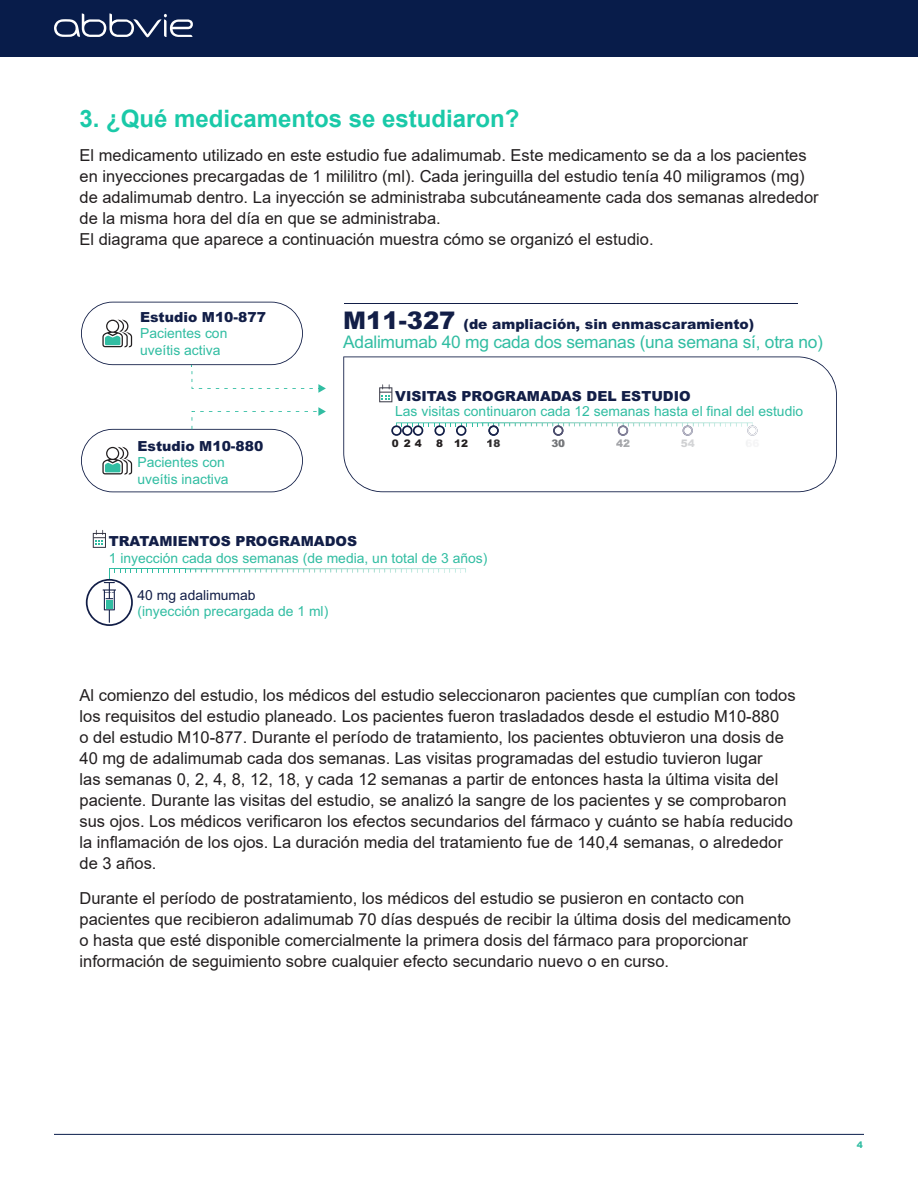
<style>
.page{position:relative;width:918px;height:1188px;background:#fff}
.page>*{position:absolute;margin:0;border:0;box-sizing:border-box;transform-origin:0 0}
.t1{font:700 24px "Arial";color:#1ac9a8}
.t2{font:17.4px "Arial";letter-spacing:-.015em;color:#31bda2}
.t3{font:16.5px/21px "Arial";color:#231f20}
.t4{font:13.95px/16.6px "Arial";color:#31bda2}
.t5{font:900 13.95px "Arial";color:#121e47}
.t6{font:13.95px "Arial";color:#121e47}
.t7{font:900 10.5px "Arial";color:#231f20}
.t8{font:900 10.5px "Arial";color:#2c2a2b}
.t9{font:900 10.5px "Arial";color:#727477}
.t10{font:900 10.5px "Arial";color:#a3a4a8}
.t11{font:900 10.5px "Arial";color:#cfd0d2}
.t12{font:900 9px "Arial";color:#33bda3}
.s1{font-size:24.3px}
.s2{color:#363536}
.s3{color:#d4d5d7}
</style>
<div class="page">
<div style="left:0;top:0;width:918px;height:56px;background:#081c4a"></div>
<svg style="left:54px;top:13px;width:139px;height:24px"></svg>
<hr style="left:54px;top:1134px;width:810px;height:1px;background:#081c4a">
<img style="left:186px;top:568px;width:280px;height:1px">
<svg style="left:86px;top:569px;width:380px;height:57px"></svg>
<svg style="left:93px;top:530px;width:13px;height:18px"></svg>
<svg style="left:343px;top:356px;width:494px;height:136px"></svg>
<hr style="left:344px;top:303px;width:454px;height:1px;background:#121e47">
<svg style="left:81px;top:302px;width:245px;height:91px"></svg>
<svg style="left:81px;top:407px;width:245px;height:85px"></svg>
<img style="left:481px;top:418px;width:301px;height:34px">
<svg style="left:391px;top:422px;width:368px;height:25px"></svg>
<h1 class="t1" style="left:80px;top:101px;width:442px">3. ¿Qué medicamentos se estudiaron?</h1>
<p class="t3" style="left:80px;top:145px;width:741px">El medicamento utilizado en este estudio fue adalimumab. Este medicamento se da a los pacientes en inyecciones precargadas de 1 mililitro (ml). Cada jeringuilla del estudio tenía 40 miligramos (mg) de adalimumab dentro. La inyección se administraba subcutáneamente cada dos semanas alrededor de la misma hora del día en que se administraba.<br>El diagrama que aparece a continuación muestra cómo se organizó el estudio.</p>
<p class="t5" style="left:140px;top:307px;width:127px">Estudio M10-877</p>
<p class="t4" style="left:140px;top:325px;width:89px">Pacientes con uveítis activa</p>
<p class="t5" style="left:138px;top:436px;width:127px">Estudio M10-880</p>
<p class="t4" style="left:138px;top:454px;width:93px">Pacientes con uveítis inactiva</p>
<p class="t5" style="left:343px;top:314px;width:413px"><span class="s1">M11-327</span> (de ampliación, sin enmascaramiento)</p>
<p class="t2" style="left:343px;top:330px;width:481px">Adalimumab 40 mg cada dos semanas (una semana sí, otra no)</p>
<p class="t5" style="left:395px;top:385px;width:297px">VISITAS PROGRAMADAS DEL ESTUDIO</p>
<p class="t4" style="left:395px;top:403px;width:410px">Las visitas continuaron cada 12 semanas hasta el final del estudio</p>
<p class="t7" style="left:392px;top:436px;width:32px">024</p>
<p class="t7" style="left:436px;top:436px;width:34px">8 12</p>
<p class="t8" style="left:487px;top:436px;width:15px">1<span class="s2">8</span></p>
<p class="t9" style="left:551px;top:436px;width:15px">30</p>
<p class="t10" style="left:616px;top:436px;width:15px">42</p>
<p class="t11" style="left:681px;top:436px;width:15px">5<span class="s3">4</span></p>
<p class="t5" style="left:109px;top:531px;width:250px">TRATAMIENTOS PROGRAMADOS</p>
<p class="t4" style="left:109px;top:550px;width:380px">1 inyección cada dos semanas (de media, un total de 3 años)</p>
<p class="t6" style="left:137px;top:586px;width:120px">40 mg adalimumab</p>
<p class="t4" style="left:137px;top:603px;width:192px">(inyección precargada de 1 ml)</p>
<p class="t3" style="left:80px;top:685px;width:718px">Al comienzo del estudio, los médicos del estudio seleccionaron pacientes que cumplían con todos los requisitos del estudio planeado. Los pacientes fueron trasladados desde el estudio M10-880<br>o del estudio M10-877. Durante el período de tratamiento, los pacientes obtuvieron una dosis de 40 mg de adalimumab cada dos semanas. Las visitas programadas del estudio tuvieron lugar<br>las semanas 0, 2, 4, 8, 12, 18, y cada 12 semanas a partir de entonces hasta la última visita del paciente. Durante las visitas del estudio, se analizó la sangre de los pacientes y se comprobaron sus ojos. Los médicos verificaron los efectos secundarios del fármaco y cuánto se había reducido la inflamación de los ojos. La duración media del tratamiento fue de 140,4 semanas, o alrededor de 3 años.</p>
<p class="t3" style="left:80px;top:887px;width:713px">Durante el período de postratamiento, los médicos del estudio se pusieron en contacto con pacientes que recibieron adalimumab 70 días después de recibir la última dosis del medicamento o hasta que esté disponible comercialmente la primera dosis del fármaco para proporcionar información de seguimiento sobre cualquier efecto secundario nuevo o en curso.</p>
<p class="t12" style="left:857px;top:1139px;width:8px">4</p>
</div>
